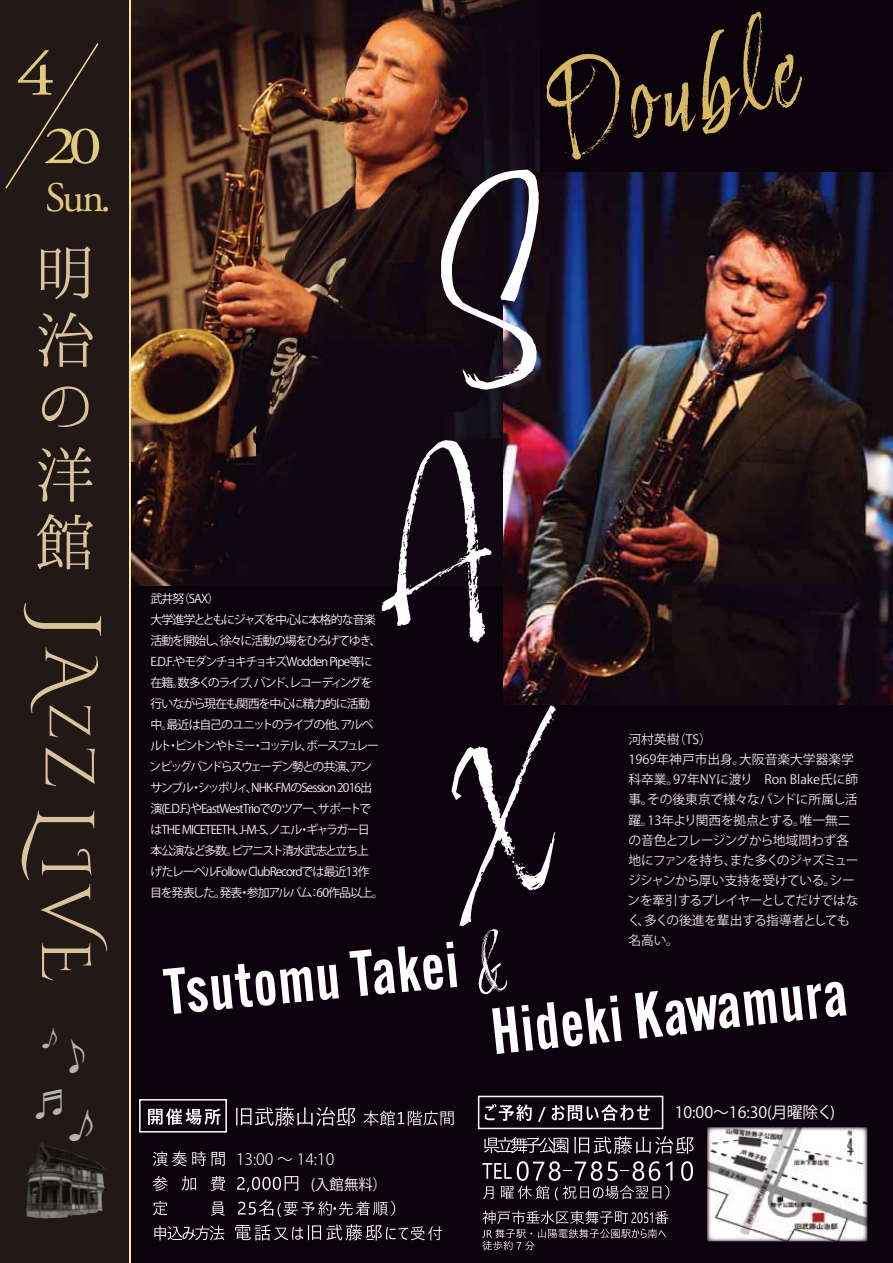
<style>
.page{position:relative;width:893px;height:1263px;background:#fff}
.page>*{position:absolute;margin:0;border:0;box-sizing:border-box;transform-origin:0 0}
.t1{font:68.85px "Cinzel Decorative";color:#dac29d}
.t2{font:67.5px/67.5px "Hannari Mincho";color:#dac29d;text-align:justify}
.t3{font:63px "Adobe Garamond Pro";color:#f7df8c;scale:1.25 1}
.t4{font:54px "Adobe Garamond Pro";color:#f7df8c;scale:1.25 1}
.t5{font:42px "Adobe Garamond Pro";color:#f7df8c}
.t6{font:31.5px "Koz Go Pro";color:#f7f8f8}
.t7{font:300 15.75px "Koz Go Pro";color:#fff}
.t8{font:15.6px "Koz Go Pro";color:#fff}
.t9{font:15px "Koz Go Pro";color:#fff;scale:.96 1}
.t10{font:12.75px/20px "Koz Go Pro";letter-spacing:-.01em;color:#fff}
.t11{font:12px/21px "Koz Go Pro";letter-spacing:-.085em;color:#fff}
.s1{font-size:89.55px}
.s2{font-size:57.45px}
.s3{font-size:69px}
.s4{font-size:80.4px}
</style>
<div class="page">
<div style="left:131px;top:0;width:762px;height:1263px;background:#0c020b"></div>
<div style="left:0;top:0;width:128px;height:1263px;background:#221815"></div>
<img style="left:26px;top:1142px;width:81px;height:76px">
<svg style="left:5px;top:43px;width:94px;height:146px"></svg>
<hr style="left:129px;top:0;width:2px;height:1263px;background:#fae79a">
<img style="left:132px;top:0;width:407px;height:586px">
<svg style="left:153px;top:1151px;width:53px;height:15px"></svg>
<svg style="left:212px;top:1152px;width:13px;height:14px"></svg>
<svg style="left:153px;top:1176px;width:15px;height:15px"></svg>
<svg style="left:181px;top:1176px;width:15px;height:14px"></svg>
<svg style="left:211px;top:1176px;width:14px;height:15px"></svg>
<svg style="left:237px;top:1176px;width:61px;height:16px"></svg>
<svg style="left:153px;top:1201px;width:14px;height:14px"></svg>
<svg style="left:211px;top:1201px;width:14px;height:15px"></svg>
<svg style="left:238px;top:1199px;width:157px;height:18px"></svg>
<svg style="left:154px;top:1225px;width:70px;height:15px"></svg>
<svg style="left:235px;top:1224px;width:207px;height:16px"></svg>
<svg style="left:484px;top:1137px;width:84px;height:16px"></svg>
<svg style="left:574px;top:1136px;width:119px;height:18px"></svg>
<svg style="left:681px;top:1161px;width:12px;height:20px"></svg>
<svg style="left:482px;top:1161px;width:190px;height:39px"></svg>
<svg style="left:482px;top:1210px;width:186px;height:40px"></svg>
<img style="left:708px;top:1128px;width:159px;height:113px">
<div style="left:139px;top:1099px;width:88px;height:33px;border:2px solid #fff"></div>
<svg style="left:236px;top:1107px;width:119px;height:19px"></svg>
<svg style="left:363px;top:1111px;width:91px;height:15px"></svg>
<div style="left:478px;top:1096px;width:185px;height:33px;border:2px solid #fff"></div>
<svg style="left:148px;top:1108px;width:73px;height:17px"></svg>
<svg style="left:485px;top:1104px;width:47px;height:17px"></svg>
<svg style="left:538px;top:1107px;width:8px;height:15px"></svg>
<svg style="left:552px;top:1104px;width:98px;height:17px"></svg>
<svg style="left:635px;top:981px;width:212px;height:58px"></svg>
<svg style="left:163px;top:964px;width:176px;height:50px"></svg>
<svg style="left:546px;top:54px;width:74px;height:106px"></svg>
<svg style="left:631px;top:82px;width:65px;height:56px"></svg>
<svg style="left:702px;top:12px;width:100px;height:122px"></svg>
<img style="left:504px;top:173px;width:389px;height:532px">
<svg style="left:441px;top:170px;width:98px;height:220px"></svg>
<svg style="left:381px;top:440px;width:111px;height:203px"></svg>
<svg style="left:349px;top:705px;width:273px;height:349px"></svg>
<svg style="left:68px;top:1142px;width:29px;height:3px"></svg>
<h3 class="t3" style="left:16px;top:37px;width:33px">4</h3>
<h3 class="t4" style="left:43px;top:114px;width:49px">20</h3>
<h3 class="t5" style="left:46px;top:172px;width:67px">Sun.</h3>
<h2 class="t2" style="left:35px;top:235px;width:59px">明治の洋館</h2>
<h1 class="t1" style="left:107px;top:611px;width:372px;rotate:90deg"><span class="s1">J</span>A<span class="s2">z</span><span class="s3">z</span> <span class="s4">L</span>IVE</h1>
<p class="t11" style="left:150px;top:588px;width:236px">武井努（SAX）<br>大学進学とともにジャズを中心に本格的な音楽活動を開始し、徐々に活動の場をひろげてゆき、<br>E.D.F.やモダンチョキチョキズWodden Pipe等に在籍。数多くのライブ、バンド、レコーディングを行いながら現在も関西を中心に精力的に活動中。最近は自己のユニットのライブの他、アルベルト・ピントンやトミー・コッテル、ボースフュレーンビッグバンドらスウェーデン勢との共演、アンサンブル・シッポリィ、NHK-FMのSession 2016出演(E.D.F.)やEastWestTrioでのツアー、サポートではTHE MICETEETH、J-M-S、ノエル・ギャラガー日本公演など多数。ピアニスト清水武志と立ち上<br>げたレーベルFollow ClubRecordでは最近13作<br>目を発表した。発表・参加アルバム：60作品以上。</p>
<h3 class="t6" style="left:35px;top:1084px;width:33px">♬</h3>
<h3 class="t7" style="left:236px;top:1148px;width:100px">13:00 ～ 14:10</h3>
<p class="t9" style="left:311px;top:1175px;width:81px">(入館無料）</p>
<p class="t10" style="left:627px;top:730px;width:233px">河村英樹（TS）<br>1969年神戸市出身。大阪音楽大学器楽学科卒業。97年NYに渡り　Ron Blake氏に師事。その後東京で様々なバンドに所属し活躍。13年より関西を拠点とする。唯一無二の音色とフレージングから地域問わず各地にファンを持ち、また多くのジャズミュージシャンから厚い支持を受けている。シーンを牽引するプレイヤーとしてだけではなく、多くの後進を輩出する指導者としても名高い。</p>
<h3 class="t8" style="left:675px;top:1102px;width:162px">10:00～16:30(月曜除く)</h3>
</div>
